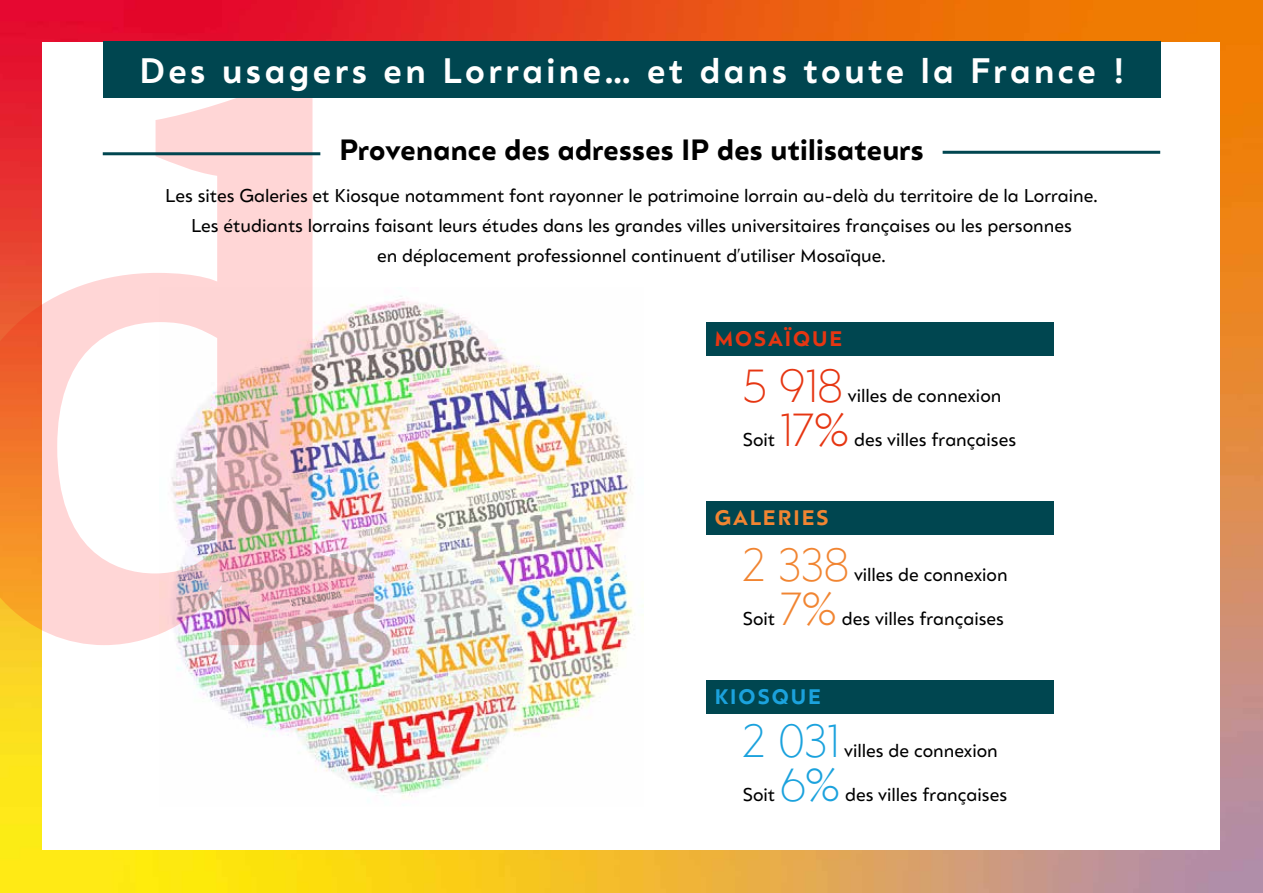
<style>
.page{position:relative;width:1263px;height:893px;background:#fff}
.page>*{position:absolute;margin:0;border:0;box-sizing:border-box;transform-origin:0 0}
.t1{font:100 45px "Grava Display";color:#e63612}
.t2{font:100 45px "Grava Display";color:#f18532}
.t3{font:100 45px "Grava Display";color:#1ba2dd}
.t4{font:600 34.35px "Grava";letter-spacing:.1em;color:#fff}
.t5{font:700 28.5px "Grava Display";letter-spacing:.01em;color:#000}
.t6{font:700 20.4px "Grava Display";letter-spacing:.1em;color:#e63612}
.t7{font:700 20.4px "Grava Display";letter-spacing:.09em;color:#f18532}
.t8{font:700 20.4px "Grava Display";letter-spacing:.1em;color:#1ba2dd}
.t9{font:18px/30px "Grava Display";color:#000;text-align:center}
</style>
<div class="page">
<img style="left:0;top:0;width:1263px;height:893px">
<div style="left:43px;top:43px;width:1177px;height:807px;background:#fff"></div>
<svg style="left:0;top:84px;width:321px;height:561px"></svg>
<div style="left:103px;top:41px;width:1057px;height:57px;background:#004650"></div>
<hr style="left:103px;top:152px;width:217px;height:3px;background:#004650">
<hr style="left:943px;top:151px;width:217px;height:3px;background:#004650">
<div style="left:706px;top:322px;width:348px;height:33px;background:#004650"></div>
<div style="left:706px;top:680px;width:348px;height:33px;background:#004650"></div>
<div style="left:706px;top:501px;width:348px;height:33px;background:#004650"></div>
<img style="left:159px;top:287px;width:484px;height:510px">
<h2 class="t4" style="left:139px;top:49px;width:986px">Des usagers en Lorraine… et dans toute la France !</h2>
<h3 class="t5" style="left:339px;top:133px;width:586px">Provenance des adresses IP des utilisateurs</h3>
<p class="t9" style="left:165px;top:181px;width:934px">Les sites Galeries et Kiosque notamment font rayonner le patrimoine lorrain au-delà du territoire de la Lorraine.<br>Les étudiants lorrains faisant leurs études dans les grandes villes universitaires françaises ou les personnes<br>en déplacement professionnel continuent d’utiliser Mosaïque.</p>
<p class="t6" style="left:715px;top:327px;width:129px">MOSAÏQUE</p>
<h1 class="t1" style="left:743px;top:358px;width:102px">5 918</h1>
<p class="t9" style="left:848px;top:381px;width:155px">villes de connexion</p>
<h1 class="t1" style="left:780px;top:402px;width:71px">17%</h1>
<p class="t9" style="left:854px;top:425px;width:164px">des villes françaises</p>
<p class="t9" style="left:743px;top:425px;width:34px">Soit</p>
<p class="t7" style="left:715px;top:506px;width:115px">GALERIES</p>
<h1 class="t2" style="left:743px;top:538px;width:108px">2 338</h1>
<p class="t9" style="left:854px;top:560px;width:155px">villes de connexion</p>
<h1 class="t2" style="left:780px;top:582px;width:58px">7%</h1>
<p class="t9" style="left:842px;top:604px;width:164px">des villes françaises</p>
<p class="t9" style="left:743px;top:604px;width:34px">Soit</p>
<p class="t8" style="left:715px;top:685px;width:108px">KIOSQUE</p>
<h1 class="t3" style="left:743px;top:714px;width:98px">2 031</h1>
<p class="t9" style="left:844px;top:736px;width:155px">villes de connexion</p>
<h1 class="t3" style="left:780px;top:758px;width:62px">6%</h1>
<p class="t9" style="left:845px;top:780px;width:164px">des villes françaises</p>
<p class="t9" style="left:743px;top:780px;width:34px">Soit</p>
</div>
